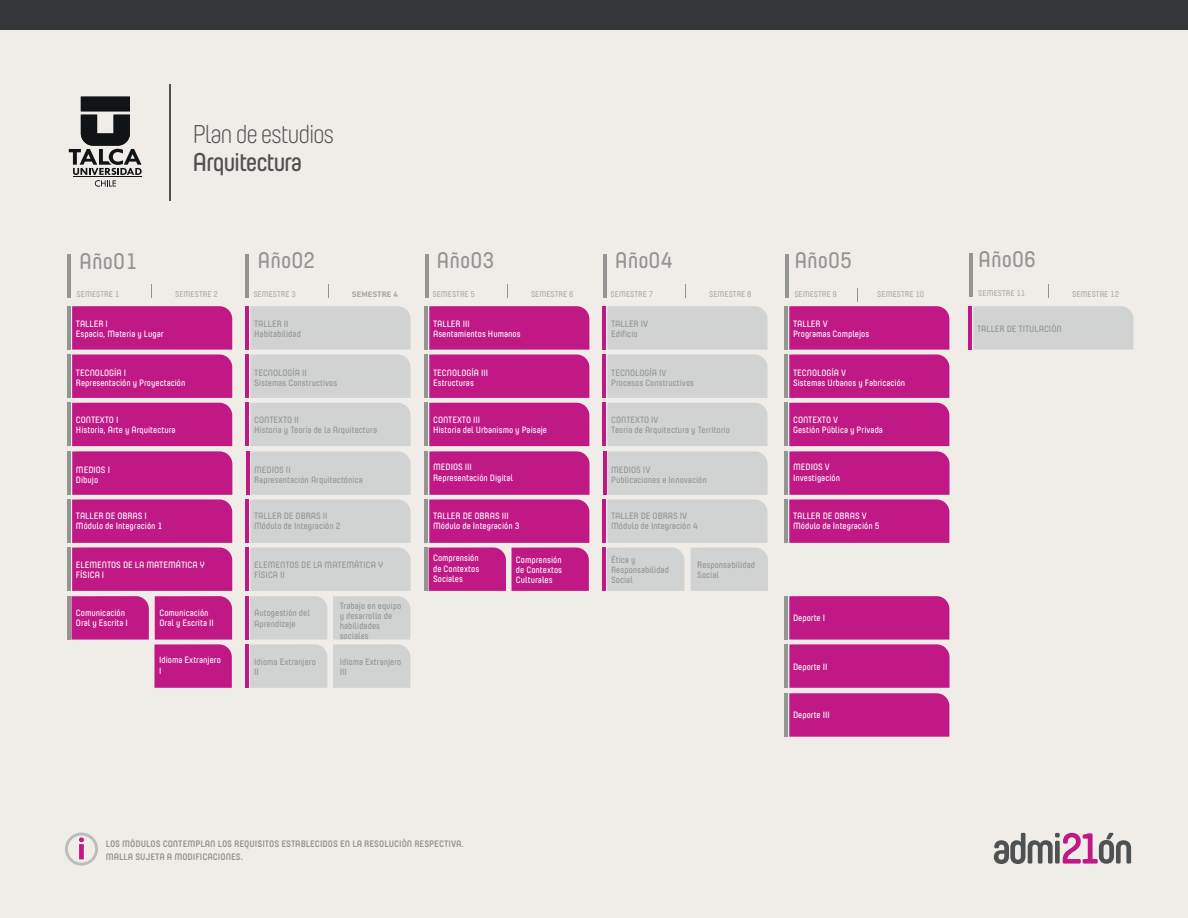
<style>
.page{position:relative;width:1188px;height:918px;background:#fff}
.page>*{position:absolute;margin:0;border:0;box-sizing:border-box;transform-origin:0 0}
.t1{font:300 25.65px "Yummo";letter-spacing:-.05em;color:#4f5252}
.t2{font:600 25.65px "Yummo";letter-spacing:-.05em;color:#4f5252}
.t3{font:600 22.5px "Yummo";color:#939595}
.t4{font:700 9.45px/12.9px "Yummo";color:#939595}
.t5{font:600 9.15px/10.1px "Yummo";color:#fff}
.t6{font:600 9.15px/10.1px "Yummo";color:#939595}
.t7{font:600 8.25px "Yummo";color:#a7aaaa}
.t8{font:700 8.25px "DIN Next LT Pro";color:#a6a9aa}
</style>
<div class="page">
<div style="left:1px;top:0;width:1187px;height:918px;background:#f0ede9"></div>
<div style="left:1px;top:0;width:1187px;height:30px;background:#333739"></div>
<hr style="left:68px;top:254px;width:3px;height:44px;background:#939595">
<hr style="left:246px;top:254px;width:3px;height:44px;background:#939595">
<svg style="left:328px;top:284px;width:1px;height:13px"></svg>
<hr style="left:425px;top:254px;width:3px;height:44px;background:#939595">
<svg style="left:507px;top:284px;width:1px;height:13px"></svg>
<hr style="left:603px;top:254px;width:3px;height:44px;background:#939595">
<hr style="left:785px;top:255px;width:3px;height:43px;background:#939595">
<hr style="left:68px;top:451px;width:3px;height:44px;background:#939595">
<hr style="left:68px;top:499px;width:3px;height:44px;background:#939595">
<hr style="left:246px;top:596px;width:3px;height:44px;background:#c01986">
<hr style="left:425px;top:548px;width:3px;height:43px;background:#939595">
<hr style="left:603px;top:548px;width:3px;height:43px;background:#c01986">
<hr style="left:68px;top:306px;width:3px;height:44px;background:#939595">
<hr style="left:68px;top:355px;width:3px;height:43px;background:#939595">
<hr style="left:68px;top:596px;width:3px;height:44px;background:#939595">
<hr style="left:969px;top:254px;width:3px;height:43px;background:#939595">
<hr style="left:68px;top:403px;width:3px;height:43px;background:#939595">
<svg style="left:71px;top:306px;width:161px;height:382px;background:#c73b96"></svg>
<hr style="left:68px;top:548px;width:3px;height:43px;background:#939595">
<hr style="left:246px;top:451px;width:3px;height:44px;background:#c01986">
<hr style="left:246px;top:499px;width:3px;height:44px;background:#c01986">
<hr style="left:246px;top:306px;width:3px;height:44px;background:#c01986">
<hr style="left:246px;top:355px;width:3px;height:43px;background:#c01986">
<hr style="left:246px;top:403px;width:3px;height:43px;background:#c01986">
<hr style="left:246px;top:548px;width:3px;height:43px;background:#c01986">
<svg style="left:250px;top:306px;width:161px;height:382px;background:#d4d4d4"></svg>
<hr style="left:246px;top:644px;width:3px;height:44px;background:#c01986">
<hr style="left:425px;top:451px;width:3px;height:44px;background:#939595">
<hr style="left:425px;top:499px;width:3px;height:44px;background:#939595">
<hr style="left:425px;top:306px;width:3px;height:44px;background:#939595">
<hr style="left:425px;top:355px;width:3px;height:43px;background:#939595">
<svg style="left:429px;top:306px;width:161px;height:285px;background:#c42e90"></svg>
<hr style="left:425px;top:403px;width:3px;height:43px;background:#939595">
<hr style="left:603px;top:451px;width:3px;height:44px;background:#c01986">
<hr style="left:603px;top:499px;width:3px;height:44px;background:#c01986">
<hr style="left:603px;top:306px;width:3px;height:44px;background:#c01986">
<hr style="left:603px;top:355px;width:3px;height:43px;background:#c01986">
<svg style="left:607px;top:306px;width:161px;height:285px;background:#d4d4d4"></svg>
<hr style="left:603px;top:403px;width:3px;height:43px;background:#c01986">
<hr style="left:785px;top:451px;width:3px;height:44px;background:#939595">
<hr style="left:785px;top:499px;width:3px;height:44px;background:#939595">
<hr style="left:785px;top:306px;width:3px;height:44px;background:#939595">
<hr style="left:785px;top:355px;width:3px;height:43px;background:#939595">
<hr style="left:785px;top:403px;width:3px;height:43px;background:#939595">
<div style="left:973px;top:306px;width:160px;height:44px;background:#d1d2d2"></div>
<hr style="left:969px;top:306px;width:3px;height:44px;background:#c01986">
<hr style="left:785px;top:644px;width:3px;height:44px;background:#939595">
<hr style="left:785px;top:693px;width:3px;height:44px;background:#939595">
<svg style="left:789px;top:596px;width:161px;height:141px;background:#c42b8e"></svg>
<hr style="left:785px;top:596px;width:3px;height:44px;background:#939595">
<hr style="left:169px;top:84px;width:2px;height:116px;background:#4f5252">
<svg style="left:69px;top:97px;width:73px;height:90px"></svg>
<hr style="left:73px;top:177px;width:68px;height:1px;background:#111416">
<svg style="left:994px;top:833px;width:137px;height:31px"></svg>
<svg style="left:79px;top:837px;width:5px;height:22px"></svg>
<div style="left:65px;top:833px;width:33px;height:33px;border:3px solid #bbbdbd;border-radius:50%"></div>
<svg style="left:789px;top:288px;width:161px;height:255px;background:#c73a95"></svg>
<h1 class="t1" style="left:193px;top:118px;width:143px">Plan de estudios</h1>
<h1 class="t2" style="left:193px;top:142px;width:111px">Arquitectura</h1>
<h2 class="t3" style="left:79px;top:243px;width:59px">Año01</h2>
<h2 class="t3" style="left:258px;top:242px;width:59px">Año02</h2>
<p class="t7" style="left:77px;top:288px;width:44px">SEMESTRE 1</p>
<p class="t7" style="left:175px;top:288px;width:44px">SEMESTRE 2</p>
<p class="t7" style="left:253px;top:288px;width:44px">SEMESTRE 3</p>
<p class="t8" style="left:352px;top:289px;width:48px">SEMESTRE 4</p>
<h2 class="t3" style="left:437px;top:242px;width:59px">Año03</h2>
<p class="t7" style="left:432px;top:288px;width:44px">SEMESTRE 5</p>
<p class="t7" style="left:531px;top:288px;width:44px">SEMESTRE 6</p>
<h2 class="t3" style="left:615px;top:242px;width:59px">Año04</h2>
<p class="t7" style="left:611px;top:288px;width:44px">SEMESTRE 7</p>
<p class="t7" style="left:709px;top:288px;width:44px">SEMESTRE 8</p>
<h2 class="t3" style="left:794px;top:242px;width:59px">Año05</h2>
<p class="t7" style="left:794px;top:288px;width:44px">SEMESTRE 9</p>
<p class="t7" style="left:877px;top:288px;width:48px">SEMESTRE 10</p>
<p class="t5" style="left:76px;top:318px;width:89px">TALLER I<br>Espacio, Materia y Lugar</p>
<p class="t6" style="left:254px;top:318px;width:48px">TALLER II<br>Habitabilidad</p>
<p class="t5" style="left:433px;top:318px;width:89px">TALLER III<br>Asentamientos Humanos</p>
<p class="t6" style="left:611px;top:318px;width:38px">TALLER IV<br>Edificio</p>
<p class="t5" style="left:793px;top:318px;width:78px">TALLER V<br>Programas Complejos</p>
<p class="t5" style="left:76px;top:367px;width:111px">TECNOLOGÍA I<br>Representación y Proyectación</p>
<p class="t5" style="left:76px;top:413px;width:101px">CONTEXTO I<br>Historia, Arte y Arquitectura</p>
<p class="t6" style="left:254px;top:367px;width:85px">TECNOLOGÍA II<br>Sistemas Constructivos</p>
<p class="t6" style="left:254px;top:413px;width:124px">CONTEXTO II<br>Historia y Teoría de la Arquitectura</p>
<p class="t5" style="left:433px;top:367px;width:57px">TECNOLOGÍA III<br>Estructuras</p>
<p class="t5" style="left:433px;top:413px;width:116px">CONTEXTO III<br>Historia del Urbanismo y Paisaje</p>
<p class="t6" style="left:611px;top:367px;width:84px">TECNOLOGÍA IV<br>Procesos Constructivos</p>
<p class="t6" style="left:611px;top:413px;width:120px">CONTEXTO IV<br>Teoria de Arquitectura y Territorio</p>
<p class="t5" style="left:793px;top:367px;width:114px">TECNOLOGÍA V<br>Sistemas Urbanos y Fabricación</p>
<p class="t5" style="left:793px;top:413px;width:91px">CONTEXTO V<br>Gestión Pública y Privada</p>
<p class="t5" style="left:76px;top:463px;width:36px">MEDIOS I<br>Dibujo</p>
<p class="t5" style="left:76px;top:510px;width:88px">TALLER DE OBRAS I<br>Módulo de Integración 1</p>
<p class="t6" style="left:254px;top:463px;width:110px">MEDIOS II<br>Representación Arquitectónica</p>
<p class="t6" style="left:254px;top:510px;width:88px">TALLER DE OBRAS II<br>Módulo de Integración 2</p>
<p class="t5" style="left:433px;top:461px;width:82px">MEDIOS III<br>Representación Digital</p>
<p class="t5" style="left:433px;top:510px;width:88px">TALLER DE OBRAS III<br>Módulo de Integración 3</p>
<p class="t6" style="left:611px;top:463px;width:97px">MEDIOS IV<br>Publicaciones e Innovación</p>
<p class="t6" style="left:611px;top:510px;width:88px">TALLER DE OBRAS IV<br>Módulo de Integración 4</p>
<p class="t5" style="left:793px;top:461px;width:49px">MEDIOS V<br>Investigación</p>
<p class="t5" style="left:793px;top:510px;width:88px">TALLER DE OBRAS V<br>Módulo de Integración 5</p>
<p class="t5" style="left:76px;top:559px;width:130px">ELEMENTOS DE LA MATEMÁTICA Y<br>FÍSICA I</p>
<p class="t6" style="left:254px;top:559px;width:130px">ELEMENTOS DE LA MATEMÁTICA Y<br>FÍSICA II</p>
<p class="t5" style="left:433px;top:552px;width:48px;text-align:justify">Comprensión de Contextos Sociales</p>
<p class="t5" style="left:516px;top:554px;width:48px;text-align:justify">Comprensión de Contextos Culturales</p>
<p class="t6" style="left:697px;top:559px;width:59px">Responsabilidad<br>Social</p>
<p class="t6" style="left:611px;top:554px;width:59px">Ética y<br>Responsabilidad<br>Social</p>
<p class="t5" style="left:76px;top:607px;width:54px">Comunicación<br>Oral y Escrita I</p>
<p class="t5" style="left:159px;top:607px;width:56px">Comunicación<br>Oral y Escrita II</p>
<p class="t6" style="left:254px;top:607px;width:57px">Autogestión del<br>Aprendizaje</p>
<p class="t6" style="left:340px;top:600px;width:63px">Trabajo en equipo y desarrollo de habilidades sociales</p>
<p class="t5" style="left:793px;top:612px;width:34px">Deporte I</p>
<p class="t5" style="left:159px;top:654px;width:63px">Idioma Extranjero<br>I</p>
<p class="t6" style="left:254px;top:656px;width:63px">Idioma Extranjero<br>II</p>
<p class="t6" style="left:340px;top:656px;width:63px">Idioma Extranjero<br>III</p>
<p class="t5" style="left:793px;top:661px;width:36px">Deporte II</p>
<p class="t5" style="left:793px;top:709px;width:38px">Deporte III</p>
<p class="t4" style="left:106px;top:836px;width:360px">LOS MÓDULOS CONTEMPLAN LOS REQUISITOS ESTABLECIDOS EN LA RESOLUCIÓN RESPECTIVA.<br>MALLA SUJETA A MODIFICACIONES.</p>
<h2 class="t3" style="left:978px;top:241px;width:59px">Año06</h2>
<p class="t7" style="left:978px;top:287px;width:48px">SEMESTRE 11</p>
<p class="t6" style="left:977px;top:322px;width:86px">TALLER DE TITULACIÓN</p>
<p class="t7" style="left:1072px;top:288px;width:48px">SEMESTRE 12</p>
</div>
